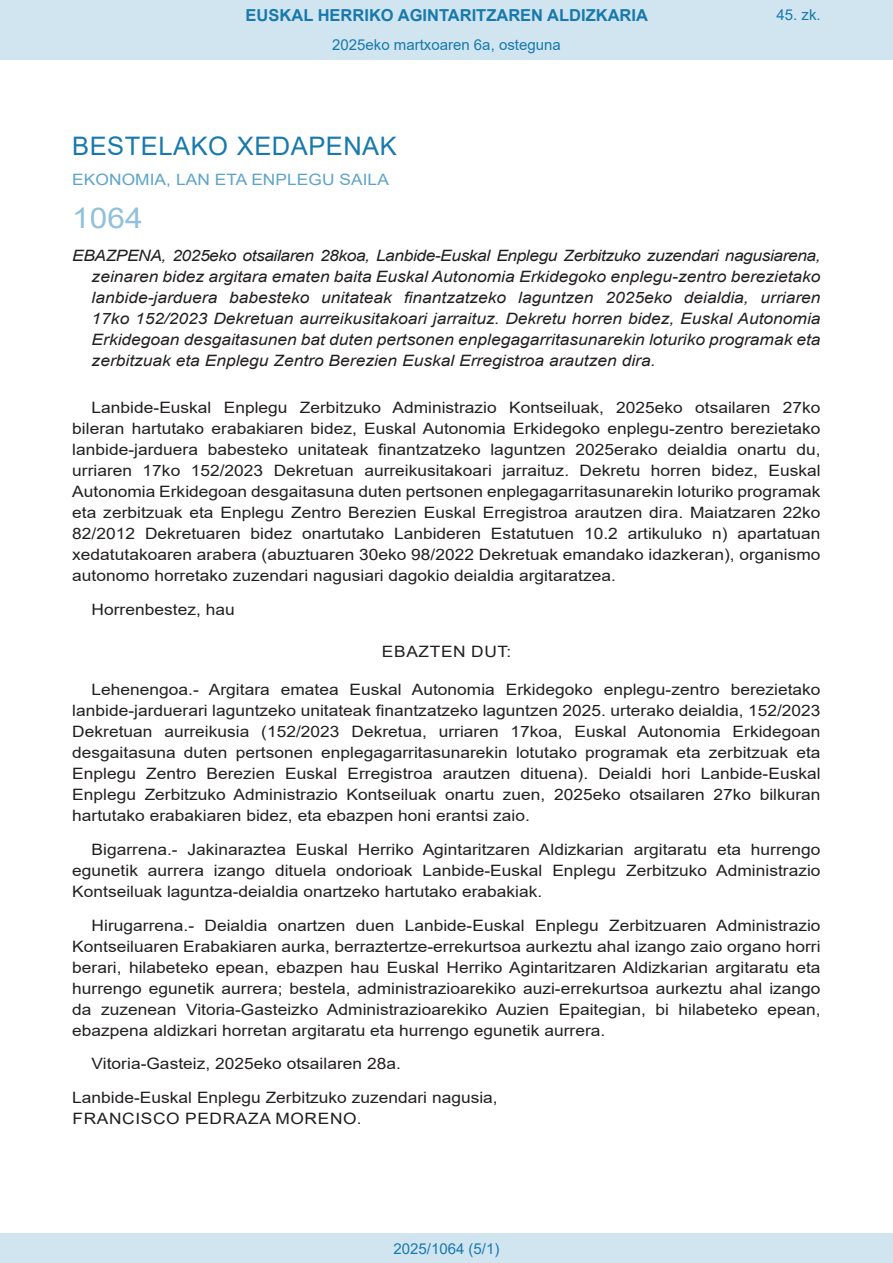
<style>
.page{position:relative;width:893px;height:1263px;background:#fff}
.page>*{position:absolute;margin:0;border:0;box-sizing:border-box;transform-origin:0 0}
.BOPVOrden{font:28.5px "Arial";color:#90c0db;scale:1.11 1}
.BOPVSeccion{font:25.5px "Arial";letter-spacing:.02em;color:#1879ad}
.t1{font:700 16.5px "Arial";color:#1879ad}
.BOPVDetalle{font:15.6px/21px "Arial";color:#231f20;text-align:justify;scale:1.11 1}
.BOPVTitulo{font:italic 15.6px/21px "Arial";color:#231f20;text-align:justify;scale:1.11 1}
.BOPVFirmaPuesto{font:15.6px "Arial";color:#231f20;scale:1.11 1}
.BOPVFirmaLugFec{font:15.6px "Arial";color:#231f20;scale:1.11 1}
.BOPVOrganismo{font:15.6px "Arial";letter-spacing:.005em;color:#5ea4ca;scale:1.11 1}
.BOPVFirmaNombre{font:15.6px "Arial";letter-spacing:.035em;color:#231f20;scale:1.11 1}
.BOPVClave{font:15.6px "Arial";letter-spacing:.035em;color:#231f20;scale:1.11 1}
.Paginacion_Centro{font:15px "Arial";color:#1879ad}
</style>
<div class="page">
<div style="left:0;top:0;width:893px;height:60px;background:#d0e5f0"></div>
<div style="left:0;top:1233px;width:893px;height:30px;background:#d0e5f0"></div>
<p class="t1" style="left:246px;top:3px;width:404px">EUSKAL HERRIKO AGINTARITZAREN ALDIZKARIA</p>
<p class="Paginacion_Centro" style="left:332px;top:35px;width:230px">2025eko martxoaren 6a, osteguna</p>
<p class="Paginacion_Centro" style="left:776px;top:5px;width:46px">45. zk.</p>
<p class="BOPVSeccion" style="left:72px;top:128px;width:326px">BESTELAKO XEDAPENAK</p>
<p class="BOPVOrganismo" style="left:72px;top:169px;width:287px">EKONOMIA, LAN ETA ENPLEGU SAILA</p>
<p class="BOPVOrden" style="left:72px;top:198px;width:65px">1064</p>
<p class="BOPVTitulo" style="left:92px;top:246px;width:658px;text-indent:-19px">EBAZPENA, 2025eko otsailaren 28koa, Lanbide-Euskal Enplegu Zerbitzuko zuzendari nagusiarena, zeinaren bidez argitara ematen baita Euskal Autonomia Erkidegoko enplegu-zentro berezietako lanbide-jarduera babesteko unitateak finantzatzeko laguntzen 2025eko deialdia, urriaren 17ko 152/2023 Dekretuan aurreikusitakoari jarraituz. Dekretu horren bidez, Euskal Autonomia Erkidegoan desgaitasunen bat duten pertsonen enplegagarritasunarekin loturiko programak eta zerbitzuak eta Enplegu Zentro Berezien Euskal Erregistroa arautzen dira.</p>
<p class="BOPVDetalle" style="left:72px;top:397px;width:676px;text-indent:19px">Lanbide-Euskal Enplegu Zerbitzuko Administrazio Kontseiluak, 2025eko otsailaren 27ko bileran hartutako erabakiaren bidez, Euskal Autonomia Erkidegoko enplegu-zentro berezietako lanbide-jarduera babesteko unitateak finantzatzeko laguntzen 2025erako deialdia onartu du, urriaren 17ko 152/2023 Dekretuan aurreikusitakoari jarraituz. Dekretu horren bidez, Euskal Autonomia Erkidegoan desgaitasuna duten pertsonen enplegagarritasunarekin loturiko programak eta zerbitzuak eta Enplegu Zentro Berezien Euskal Erregistroa arautzen dira. Maiatzaren 22ko 82/2012 Dekretuaren bidez onartutako Lanbideren Estatutuen 10.2 artikuluko n) apartatuan xedatutakoaren arabera (abuztuaren 30eko 98/2022 Dekretuak emandako idazkeran), organismo autonomo horretako zuzendari nagusiari dagokio deialdia argitaratzea.</p>
<p class="BOPVDetalle" style="left:92px;top:599px;width:130px">Horrenbestez, hau</p>
<p class="BOPVClave" style="left:382px;top:641px;width:118px">EBAZTEN DUT:</p>
<p class="BOPVDetalle" style="left:72px;top:679px;width:676px;text-indent:19px">Lehenengoa.- Argitara ematea Euskal Autonomia Erkidegoko enplegu-zentro berezietako lanbide-jarduerari laguntzeko unitateak finantzatzeko laguntzen 2025. urterako deialdia, 152/2023<br>Dekretuan aurreikusia (152/2023 Dekretua, urriaren 17koa, Euskal Autonomia Erkidegoan desgaitasuna duten pertsonen enplegagarritasunarekin lotutako programak eta zerbitzuak eta Enplegu Zentro Berezien Euskal Erregistroa arautzen dituena). Deialdi hori Lanbide-Euskal Enplegu Zerbitzuko Administrazio Kontseiluak onartu zuen, 2025eko otsailaren 27ko bilkuran hartutako erabakiaren bidez, eta ebazpen honi erantsi zaio.</p>
<p class="BOPVDetalle" style="left:72px;top:839px;width:676px;text-indent:19px">Bigarrena.- Jakinaraztea Euskal Herriko Agintaritzaren Aldizkarian argitaratu eta hurrengo egunetik aurrera izango dituela ondorioak Lanbide-Euskal Enplegu Zerbitzuko Administrazio Kontseiluak laguntza-deialdia onartzeko hartutako erabakiak.</p>
<p class="BOPVDetalle" style="left:72px;top:914px;width:676px;text-indent:19px">Hirugarrena.- Deialdia onartzen duen Lanbide-Euskal Enplegu Zerbitzuaren Administrazio Kontseiluaren Erabakiaren aurka, berraztertze-errekurtsoa aurkeztu ahal izango zaio organo horri berari, hilabeteko epean, ebazpen hau Euskal Herriko Agintaritzaren Aldizkarian argitaratu eta hurrengo egunetik aurrera; bestela, administrazioarekiko auzi-errekurtsoa aurkeztu ahal izango da zuzenean Vitoria-Gasteizko Administrazioarekiko Auzien Epaitegian, bi hilabeteko epean, ebazpena aldizkari horretan argitaratu eta hurrengo egunetik aurrera.</p>
<p class="BOPVFirmaLugFec" style="left:92px;top:1053px;width:280px">Vitoria-Gasteiz, 2025eko otsailaren 28a.</p>
<p class="BOPVFirmaPuesto" style="left:72px;top:1087px;width:385px">Lanbide-Euskal Enplegu Zerbitzuko zuzendari nagusia,</p>
<p class="BOPVFirmaNombre" style="left:73px;top:1108px;width:262px">FRANCISCO PEDRAZA MORENO.</p>
<p class="Paginacion_Centro" style="left:393px;top:1238px;width:107px">2025/1064 (5/1)</p>
</div>
